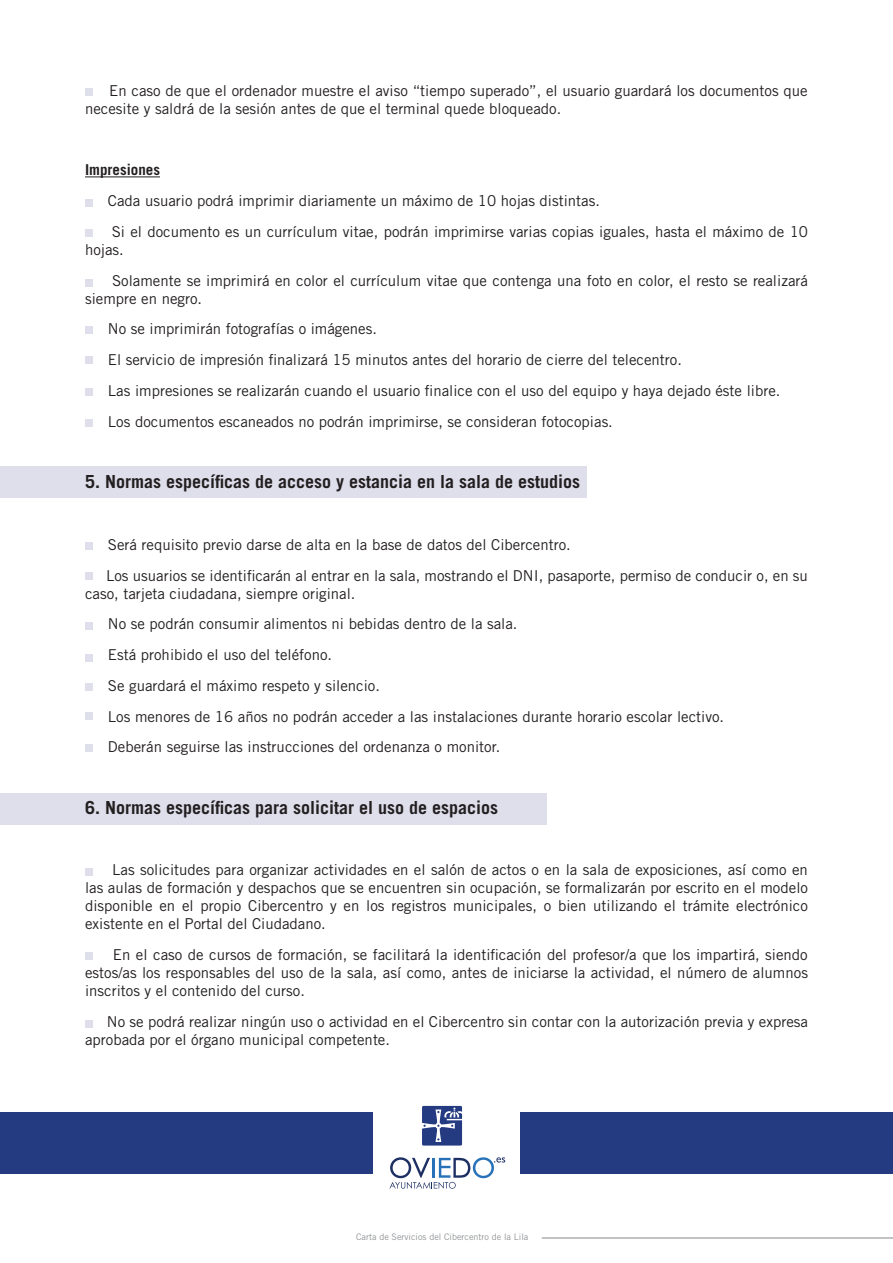
<style>
.page{position:relative;width:893px;height:1263px;background:#fff}
.page>*{position:absolute;margin:0;border:0;box-sizing:border-box;transform-origin:0 0}
.texto_carta_de_servi{font:700 18px "Trade Gothic LT Std";color:#231f20}
.texto_carta_de_servi-2{font:15px/18px "Trade Gothic LT Std";color:#231f20}
.texto_carta_de_servi-3{font:700 15px "Trade Gothic LT Std";color:#231f20}
.t1{font:9px "Trade Gothic LT Std";color:#939598}
</style>
<div class="page">
<hr style="left:542px;top:1237px;width:351px;height:1px;background:#939598">
<div style="left:0;top:466px;width:587px;height:32px;background:#dfdfec"></div>
<div style="left:0;top:793px;width:547px;height:32px;background:#dfdfec"></div>
<hr style="left:85px;top:177px;width:75px;height:1px;background:#231f20">
<div style="left:85px;top:229px;width:7px;height:7px;background:#dfdfec"></div>
<div style="left:85px;top:623px;width:7px;height:7px;background:#dfdfec"></div>
<div style="left:85px;top:327px;width:7px;height:7px;background:#dfdfec"></div>
<div style="left:85px;top:389px;width:7px;height:7px;background:#dfdfec"></div>
<div style="left:85px;top:419px;width:7px;height:7px;background:#dfdfec"></div>
<div style="left:85px;top:199px;width:7px;height:8px;background:#dfdfec"></div>
<div style="left:85px;top:573px;width:7px;height:7px;background:#dfdfec"></div>
<div style="left:85px;top:279px;width:7px;height:7px;background:#dfdfec"></div>
<div style="left:85px;top:654px;width:7px;height:7px;background:#dfdfec"></div>
<div style="left:85px;top:683px;width:7px;height:7px;background:#dfdfec"></div>
<div style="left:85px;top:712px;width:7px;height:7px;background:#dfdfec"></div>
<div style="left:85px;top:744px;width:7px;height:8px;background:#dfdfec"></div>
<div style="left:85px;top:543px;width:7px;height:7px;background:#dfdfec"></div>
<div style="left:85px;top:357px;width:7px;height:7px;background:#dfdfec"></div>
<div style="left:85px;top:89px;width:7px;height:7px;background:#dfdfec"></div>
<div style="left:0;top:1113px;width:372px;height:61px;background:#243b81"></div>
<div style="left:521px;top:1113px;width:372px;height:61px;background:#243b81"></div>
<svg style="left:422px;top:1106px;width:40px;height:39px;background:#4e6099"></svg>
<svg style="left:389px;top:1157px;width:116px;height:32px"></svg>
<div style="left:85px;top:868px;width:7px;height:8px;background:#dfdfec"></div>
<div style="left:85px;top:952px;width:7px;height:8px;background:#dfdfec"></div>
<div style="left:85px;top:1020px;width:7px;height:7px;background:#dfdfec"></div>
<p class="texto_carta_de_servi-2" style="left:85px;top:81px;width:724px;text-indent:24px">En caso de que el ordenador muestre el aviso “tiempo superado”, el usuario guardará los documentos que necesite y saldrá de la sesión antes de que el terminal quede bloqueado.</p>
<p class="texto_carta_de_servi-3" style="left:85px;top:161px;width:76px">Impresiones</p>
<p class="texto_carta_de_servi-2" style="left:108px;top:192px;width:494px">Cada usuario podrá imprimir diariamente un máximo de 10 hojas distintas.</p>
<p class="texto_carta_de_servi-2" style="left:85px;top:222px;width:724px;text-indent:27px">Si el documento es un currículum vitae, podrán imprimirse varias copias iguales, hasta el máximo de 10 hojas.</p>
<p class="texto_carta_de_servi-2" style="left:85px;top:271px;width:724px;text-indent:27px">Solamente se imprimirá en color el currículum vitae que contenga una foto en color, el resto se realizará siempre en negro.</p>
<p class="texto_carta_de_servi-2" style="left:108px;top:320px;width:271px">No se imprimirán fotografías o imágenes.</p>
<p class="texto_carta_de_servi-2" style="left:108px;top:351px;width:576px">El servicio de impresión finalizará 15 minutos antes del horario de cierre del telecentro.</p>
<p class="texto_carta_de_servi-2" style="left:108px;top:381px;width:674px">Las impresiones se realizarán cuando el usuario finalice con el uso del equipo y haya dejado éste libre.</p>
<p class="texto_carta_de_servi-2" style="left:108px;top:412px;width:506px">Los documentos escaneados no podrán imprimirse, se consideran fotocopias.</p>
<p class="texto_carta_de_servi" style="left:85px;top:471px;width:496px">5. Normas específicas de acceso y estancia en la sala de estudios</p>
<p class="texto_carta_de_servi-2" style="left:108px;top:535px;width:464px">Será requisito previo darse de alta en la base de datos del Cibercentro.</p>
<p class="texto_carta_de_servi-2" style="left:85px;top:566px;width:724px;text-indent:21px">Los usuarios se identificarán al entrar en la sala, mostrando el DNI, pasaporte, permiso de conducir o, en su caso, tarjeta ciudadana, siempre original.</p>
<p class="texto_carta_de_servi-2" style="left:108px;top:615px;width:411px">No se podrán consumir alimentos ni bebidas dentro de la sala.</p>
<p class="texto_carta_de_servi-2" style="left:108px;top:645px;width:226px">Está prohibido el uso del teléfono.</p>
<p class="texto_carta_de_servi-2" style="left:108px;top:676px;width:274px">Se guardará el máximo respeto y silencio.</p>
<p class="texto_carta_de_servi-2" style="left:108px;top:707px;width:618px">Los menores de 16 años no podrán acceder a las instalaciones durante horario escolar lectivo.</p>
<p class="texto_carta_de_servi-2" style="left:108px;top:738px;width:394px">Deberán seguirse las instrucciones del ordenanza o monitor.</p>
<p class="texto_carta_de_servi" style="left:85px;top:796px;width:414px">6. Normas específicas para solicitar el uso de espacios</p>
<p class="texto_carta_de_servi-2" style="left:85px;top:861px;width:724px;text-align:justify;text-indent:27px">Las solicitudes para organizar actividades en el salón de actos o en la sala de exposiciones, así como en las aulas de formación y despachos que se encuentren sin ocupación, se formalizarán por escrito en el modelo disponible en el propio Cibercentro y en los registros municipales, o bien utilizando el trámite electrónico existente en el Portal del Ciudadano.</p>
<p class="texto_carta_de_servi-2" style="left:85px;top:945px;width:724px;text-align:justify;text-indent:28px">En el caso de cursos de formación, se facilitará la identificación del profesor/a que los impartirá, siendo estos/as los responsables del uso de la sala, así como, antes de iniciarse la actividad, el número de alumnos inscritos y el contenido del curso.</p>
<p class="texto_carta_de_servi-2" style="left:85px;top:1012px;width:724px;text-indent:22px">No se podrá realizar ningún uso o actividad en el Cibercentro sin contar con la autorización previa y expresa aprobada por el órgano municipal competente.</p>
<p class="t1" style="left:356px;top:1231px;width:174px">Carta de Servicios del Cibercentro de la Lila</p>
</div>
